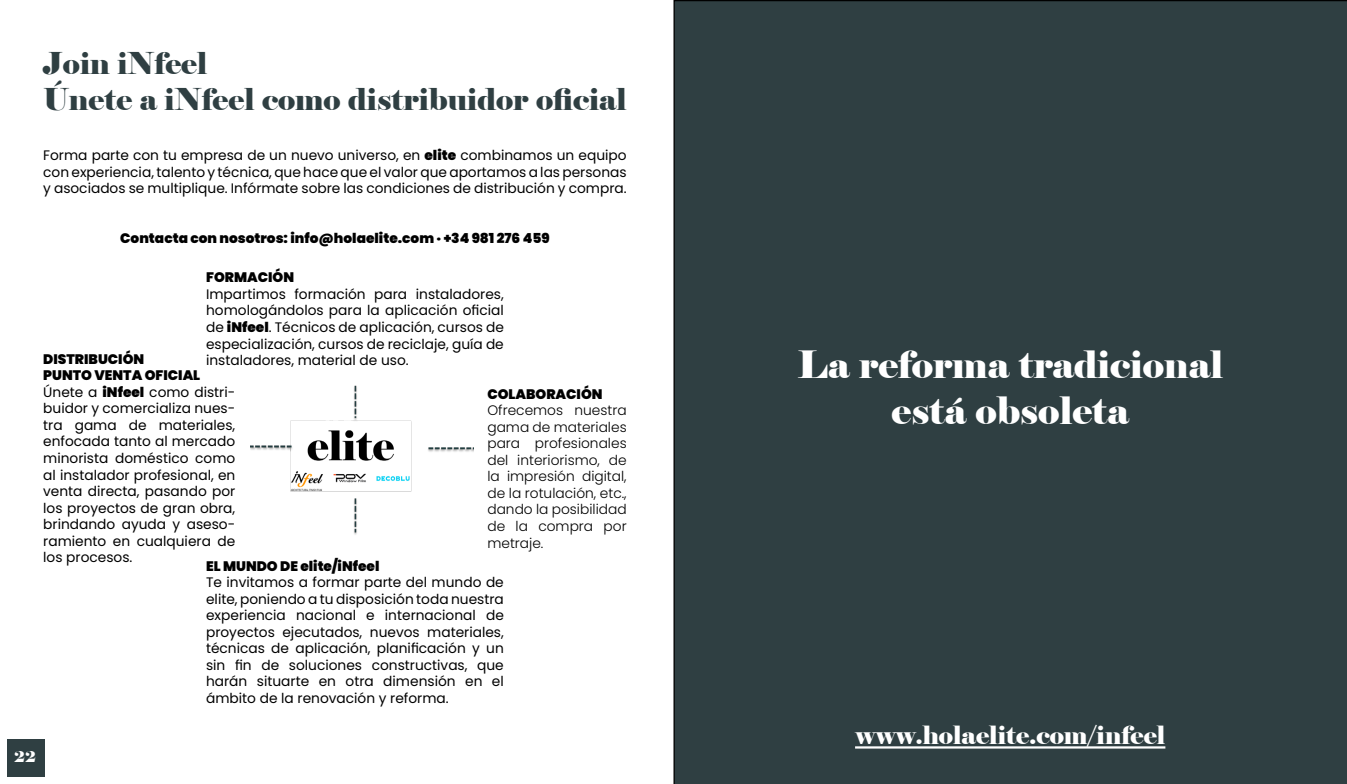
<style>
.page{position:relative;width:1347px;height:784px;background:#fff}
.page>*{position:absolute;margin:0;border:0;box-sizing:border-box;transform-origin:0 0}
.t1{font:37.5px/45px "Elephant";color:#fff;text-align:center}
.t2{font:30px/36px "Elephant";color:#2f3f42}
.t3{font:25px "Elephant";color:#fff}
.t4{font:15px "Elephant";color:#fff}
.t5{font:13.75px/16.5px "Poppins";color:#000;text-align:justify}
.t6{font:300 13.75px/16.5px "Poppins";color:#000;text-align:justify}
.t7{font:900 13.75px "Poppins";color:#000}
.s1{font-weight:900}
</style>
<div class="page">
<div style="left:673px;top:0;width:673px;height:783px;background:#2f3f42"></div>
<div style="left:7px;top:738px;width:38px;height:38px;background:#2f3f42"></div>
<hr style="left:855px;top:745px;width:310px;height:3px;background:#fff">
<img style="left:251px;top:385px;width:222px;height:150px">
<h2 class="t2" style="left:43px;top:46px;width:585px">Join iNfeel<br>Únete a iNfeel como distribuidor oficial</h2>
<p class="t5" style="left:43px;top:147px;width:585px">Forma parte con tu empresa de un nuevo universo, en <span class="s1">elite</span> combinamos un equipo con experiencia, talento y técnica, que hace que el valor que aportamos a las personas y asociados se multiplique. Infórmate sobre las condiciones de distribución y compra.</p>
<p class="t7" style="left:120px;top:230px;width:431px">Contacta con nosotros: info@holaelite.com · +34 981 276 459</p>
<p class="t7" style="left:206px;top:269px;width:89px">FORMACIÓN</p>
<p class="t5" style="left:206px;top:286px;width:299px">Impartimos formación para instaladores, homologándolos para la aplicación oficial de <span class="s1">iNfeel</span>. Técnicos de aplicación, cursos de especialización, cursos de reciclaje, guía de instaladores, material de uso.</p>
<p class="t7" style="left:487px;top:386px;width:117px">COLABORACIÓN</p>
<p class="t6" style="left:487px;top:402px;width:141px">Ofrecemos nuestra gama de materiales para profesionales del interiorismo, de la impresión digital, de la rotulación, etc., dando la posibilidad de la compra por metraje.</p>
<p class="t5" style="left:43px;top:350px;width:194px;text-align:left"><span class="s1">DISTRIBUCIÓN<br>PUNTO VENTA OFICIAL<br></span>Únete a <span class="s1">iNfeel</span> como distri&shy;buidor y comercializa nues&shy;tra gama de materiales, enfocada tanto al mercado minorista doméstico como al instalador profesional, en venta directa, pasando por los proyectos de gran obra, brindando ayuda y aseso&shy;ramiento en cualquiera de los procesos.</p>
<p class="t7" style="left:206px;top:557px;width:175px">EL MUNDO DE elite/iNfeel</p>
<p class="t5" style="left:206px;top:573px;width:299px">Te invitamos a formar parte del mundo de elite, poniendo a tu disposición toda nuestra experiencia nacional e internacional de proyectos ejecutados, nuevos materiales, técnicas de aplicación, planificación y un sin fin de soluciones constructivas, que harán situarte en otra dimensión en el ámbito de la renovación y reforma.</p>
<p class="t4" style="left:14px;top:746px;width:23px">22</p>
<h1 class="t1" style="left:797px;top:343px;width:427px">La reforma tradicional está obsoleta</h1>
<h3 class="t3" style="left:855px;top:719px;width:312px">www.holaelite.com/infeel</h3>
</div>
